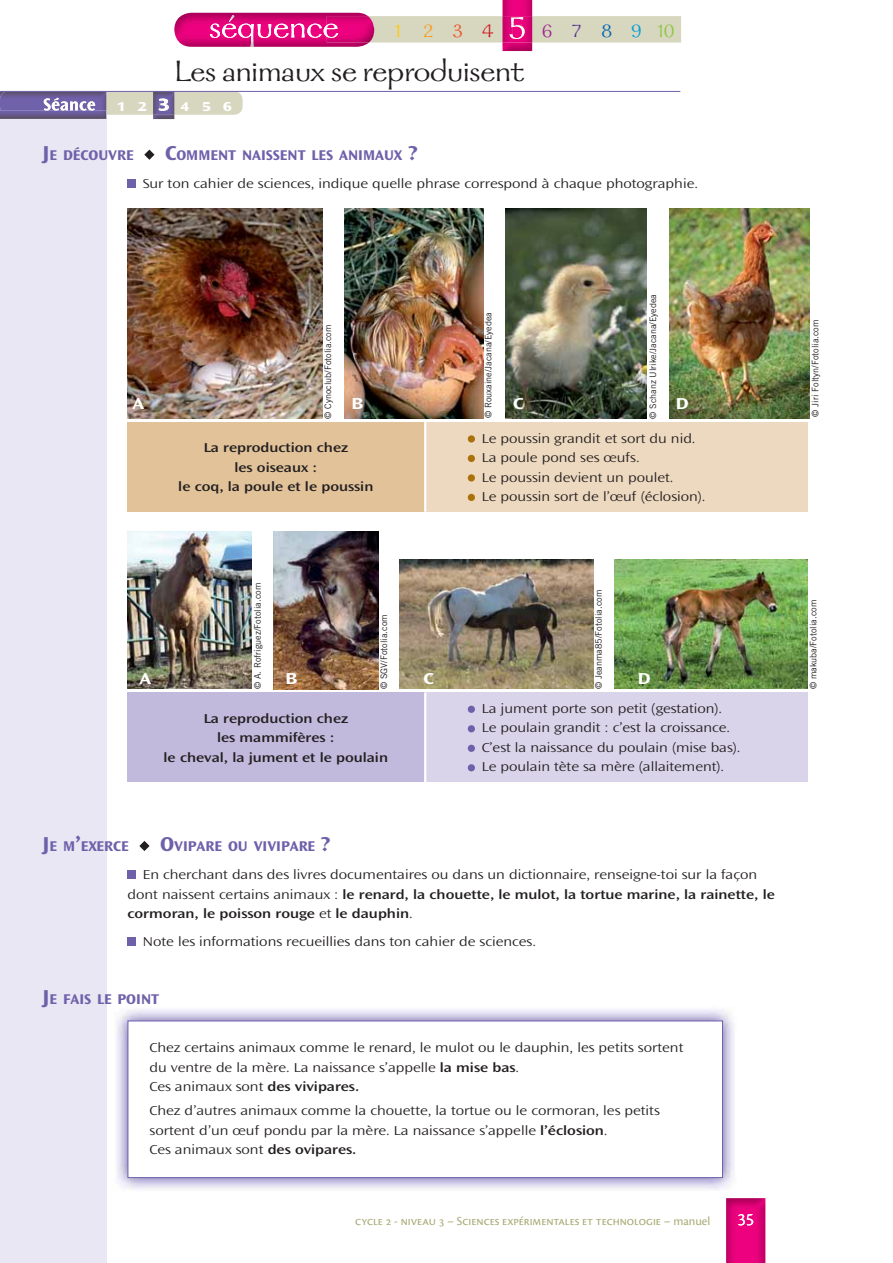
<style>
.page{position:relative;width:893px;height:1263px;background:#fff}
.page>*{position:absolute;margin:0;border:0;box-sizing:border-box;transform-origin:0 0}
.t1{font:33px "Galahad Std";color:#231f20}
.t2{font:21px "Galahad Std";letter-spacing:.925em;color:#8cc63f}
.t3{font:21px "Galahad Std";color:#ffcb04}
.t4{font:700 expanded 16.5px "Ocean Sans Std";color:#fff}
.t5{font:700 semi-expanded 14.7px "Ocean Sans Std";color:#6f60aa}
.t6{font:300 expanded 13.5px/19.5px "Ocean Sans Std";color:#231f20}
.t7{font:600 expanded 13.5px/19.5px "Ocean Sans Std";color:#231f20;text-align:center}
.t8{font:800 expanded 13.5px "Ocean Sans Std";color:#fff}
.t9{font:12.75px "Cronos Pro";color:#aaab78}
.t10{font:9px "Trade Gothic LT Std";color:#231f20}
.s1{color:#f99b1c}
.s2{color:#f04e23}
.s3{color:#ce171e}
.s4{color:#9f248f}
.s5{color:#522e91}
.s6{color:#0066b3}
.s7{color:#009cd7}
.s8{font-size:21px}
.s9{font-weight:600}
</style>
<div class="page">
<div style="left:0;top:91px;width:243px;height:24px;background:#d7d6bf;border-radius:9px"></div>
<div style="left:0;top:110px;width:106px;height:1153px;background:#e9e7f4"></div>
<img style="left:174px;top:13px;width:194px;height:34px">
<img style="left:238px;top:24px;width:16px;height:23px">
<img style="left:258px;top:24px;width:13px;height:14px">
<img style="left:274px;top:24px;width:15px;height:14px">
<img style="left:222px;top:24px;width:15px;height:14px">
<img style="left:210px;top:24px;width:10px;height:14px">
<img style="left:307px;top:24px;width:15px;height:14px">
<img style="left:291px;top:24px;width:14px;height:14px">
<svg style="left:225px;top:15px;width:9px;height:13px"></svg>
<img style="left:502px;top:0;width:30px;height:51px">
<svg style="left:324px;top:16px;width:357px;height:27px;background:#d9adb2"></svg>
<img style="left:726px;top:1198px;width:39px;height:65px">
<svg style="left:738px;top:1214px;width:15px;height:11px"></svg>
<img style="left:0;top:92px;width:106px;height:18px">
<img style="left:0;top:110px;width:106px;height:9px">
<svg style="left:44px;top:98px;width:51px;height:13px"></svg>
<img style="left:153px;top:115px;width:21px;height:4px">
<img style="left:153px;top:92px;width:21px;height:23px">
<svg style="left:158px;top:99px;width:11px;height:12px"></svg>
<hr style="left:0;top:91px;width:680px;height:1px;background:#6f60aa">
<svg style="left:144px;top:150px;width:11px;height:10px"></svg>
<div style="left:128px;top:179px;width:8px;height:9px;background:#6f60aa"></div>
<div style="left:128px;top:422px;width:297px;height:90px;background:#e1c299"></div>
<div style="left:425px;top:422px;width:383px;height:90px;background:#edd9bf"></div>
<hr style="left:424px;top:422px;width:2px;height:90px;background:#fff">
<svg style="left:467px;top:435px;width:8px;height:8px"></svg>
<svg style="left:467px;top:454px;width:8px;height:8px"></svg>
<svg style="left:467px;top:474px;width:8px;height:8px"></svg>
<svg style="left:467px;top:493px;width:8px;height:8px"></svg>
<div style="left:128px;top:692px;width:297px;height:90px;background:#c1badd"></div>
<div style="left:425px;top:692px;width:383px;height:90px;background:#d9d4ea"></div>
<hr style="left:424px;top:692px;width:2px;height:90px;background:#fff">
<svg style="left:467px;top:705px;width:8px;height:8px"></svg>
<svg style="left:467px;top:725px;width:8px;height:8px"></svg>
<svg style="left:467px;top:744px;width:8px;height:8px"></svg>
<svg style="left:467px;top:764px;width:8px;height:8px"></svg>
<svg style="left:139px;top:841px;width:11px;height:10px"></svg>
<div style="left:128px;top:870px;width:8px;height:9px;background:#6f60aa"></div>
<div style="left:128px;top:937px;width:8px;height:9px;background:#6f60aa"></div>
<img style="left:116px;top:1009px;width:618px;height:181px">
<div style="left:128px;top:1021px;width:594px;height:156px;background:#fff"></div>
<div style="left:128px;top:1020px;width:595px;height:158px;border:1px solid #6f60aa"></div>
<img style="left:128px;top:532px;width:124px;height:157px">
<img style="left:273px;top:531px;width:105px;height:158px">
<img style="left:400px;top:559px;width:193px;height:129px">
<img style="left:614px;top:559px;width:194px;height:129px">
<img style="left:128px;top:208px;width:194px;height:210px">
<img style="left:345px;top:209px;width:138px;height:209px">
<img style="left:505px;top:209px;width:142px;height:209px">
<img style="left:670px;top:209px;width:139px;height:209px">
<h2 class="t3" style="left:395px;top:22px;width:99px">1<span class="s1">2</span><span class="s2">3</span><span class="s3">4</span></h2>
<h2 class="t2" style="left:542px;top:22px;width:134px"><span class="s4">6</span><span class="s5">7</span><span class="s6">8</span><span class="s7">9</span>10</h2>
<h1 class="t1" style="left:174px;top:57px;width:352px">Les animaux se reproduisent</h1>
<p class="t8" style="left:117px;top:98px;width:32px">1 2</p>
<p class="t8" style="left:180px;top:98px;width:53px">456</p>
<p class="t5" style="left:43px;top:146px;width:93px"><span class="s8">J</span>E DÉCOUVRE</p>
<p class="t5" style="left:165px;top:146px;width:254px"><span class="s8">C</span>OMMENT NAISSENT LES ANIMAUX <span class="s8">?</span></p>
<p class="t6" style="left:143px;top:174px;width:557px">Sur ton cahier de sciences, indique quelle phrase correspond à chaque photographie.</p>
<p class="t10" style="left:650px;top:419px;width:126px;rotate:-90deg">© Schanz Ulrike/Jacana/Eyedea</p>
<p class="t10" style="left:485px;top:418px;width:107px;rotate:-90deg">© Rouxaine/Jacana/Eyedea</p>
<p class="t10" style="left:325px;top:419px;width:96px;rotate:-90deg">© Cynoclub/Fotolia.com</p>
<p class="t4" style="left:132px;top:394px;width:13px">A</p>
<p class="t4" style="left:351px;top:394px;width:13px">B</p>
<p class="t4" style="left:513px;top:394px;width:12px">C</p>
<p class="t4" style="left:676px;top:394px;width:14px">D</p>
<p class="t7" style="left:178px;top:439px;width:197px">La reproduction chez<br>les oiseaux :<br>le coq, la poule et le poussin</p>
<p class="t6" style="left:482px;top:429px;width:225px">Le poussin grandit et sort du nid.<br>La poule pond ses œufs.<br>Le poussin devient un poulet.<br>Le poussin sort de l’œuf (éclosion).</p>
<p class="t4" style="left:140px;top:669px;width:13px">A</p>
<p class="t10" style="left:254px;top:689px;width:108px;rotate:-90deg">© A. Rofriguez/Fotolia.com</p>
<p class="t4" style="left:286px;top:669px;width:13px">B</p>
<p class="t10" style="left:381px;top:689px;width:76px;rotate:-90deg">© SGV/Fotolia.com</p>
<p class="t4" style="left:424px;top:669px;width:12px">C</p>
<p class="t10" style="left:595px;top:689px;width:101px;rotate:-90deg">© Jeanma85/Fotolia.com</p>
<p class="t4" style="left:638px;top:669px;width:14px">D</p>
<p class="t7" style="left:164px;top:709px;width:226px">La reproduction chez<br>les mammifères :<br>le cheval, la jument et le poulain</p>
<p class="t6" style="left:482px;top:699px;width:260px">La jument porte son petit (gestation).<br>Le poulain grandit : c’est la croissance.<br>C’est la naissance du poulain (mise bas).<br>Le poulain tète sa mère (allaitement).</p>
<p class="t5" style="left:43px;top:837px;width:88px"><span class="s8">J</span>E M<span class="s8">’</span>EXERCE</p>
<p class="t5" style="left:160px;top:837px;width:172px"><span class="s8">O</span>VIPARE OU VIVIPARE <span class="s8">?</span></p>
<p class="t6" style="left:128px;top:865px;width:649px;text-indent:15px">En cherchant dans des livres documentaires ou dans un dictionnaire, renseigne-toi sur la façon dont naissent certains animaux : <span class="s9">le renard, la chouette, le mulot, la tortue marine, la rainette, le cormoran, le poisson rouge</span> et <span class="s9">le dauphin</span>.</p>
<p class="t6" style="left:143px;top:932px;width:395px">Note les informations recueillies dans ton cahier de sciences.</p>
<p class="t5" style="left:43px;top:990px;width:118px"><span class="s8">J</span>E FAIS LE POINT</p>
<p class="t6" style="left:150px;top:1039px;width:535px">Chez certains animaux comme le renard, le mulot ou le dauphin, les petits sortent du ventre de la mère. La naissance s’appelle <span class="s9">la mise bas</span>.<br>Ces animaux sont <span class="s9">des vivipares.</span></p>
<p class="t6" style="left:150px;top:1101px;width:512px">Chez d’autres animaux comme la chouette, la tortue ou le cormoran, les petits sortent d’un œuf pondu par la mère. La naissance s’appelle <span class="s9">l’éclosion</span>.<br>Ces animaux sont <span class="s9">des ovipares.</span></p>
<p class="t9" style="left:355px;top:1213px;width:356px">cycle - niveau – Sciences expérimentales et technologie – manuel</p>
<p class="t10" style="left:812px;top:417px;width:98px;rotate:-90deg">© Jiri Foltyn/Fotolia.com</p>
<p class="t10" style="left:810px;top:689px;width:91px;rotate:-90deg">© makuba/Fotolia.com</p>
</div>
